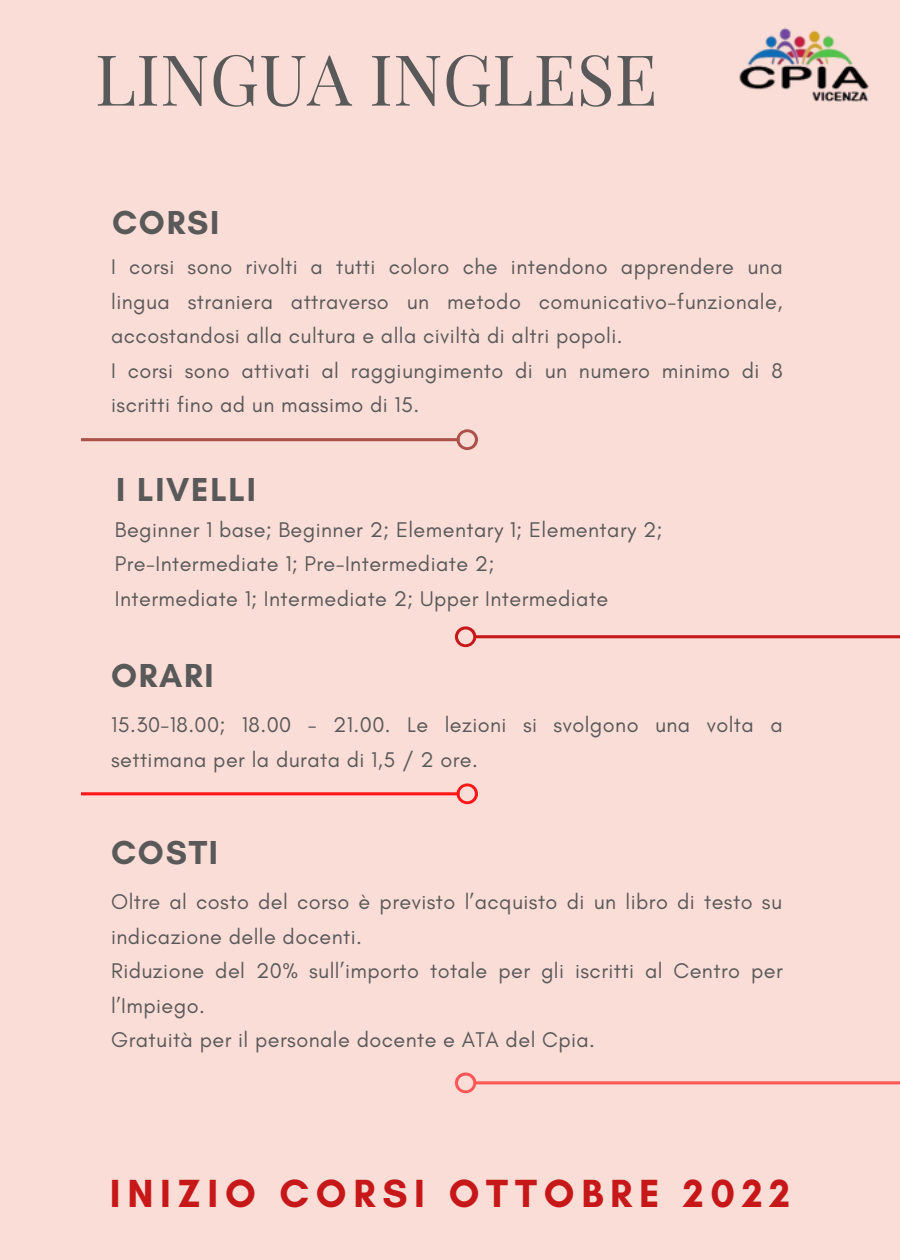
<style>
.page{position:relative;width:900px;height:1260px;background:#fbddd7}
.page>*{position:absolute;margin:0;border:0;box-sizing:border-box;transform-origin:0 0}
.t1{font:70.5px "Playfair Display";color:#595959}
.t2{font:700 40px "Glacial Indifference";letter-spacing:.17em;color:#c61719}
.t3{font:700 33.75px "Glacial Indifference";letter-spacing:.05em;color:#595959}
.t4{font:21.75px/34.5px "Glacial Indifference";letter-spacing:.02em;color:#595959}
</style>
<div class="page">
<img style="left:739px;top:27px;width:130px;height:75px">
<svg style="left:81px;top:429px;width:397px;height:21px"></svg>
<svg style="left:455px;top:626px;width:445px;height:21px"></svg>
<svg style="left:81px;top:783px;width:397px;height:21px"></svg>
<svg style="left:455px;top:1073px;width:445px;height:20px"></svg>
<h1 class="t1" style="left:95px;top:29px;width:564px">LINGUA INGLESE</h1>
<h3 class="t3" style="left:112px;top:202px;width:109px">CORSI</h3>
<p class="t4" style="left:111px;top:249px;width:673px">I corsi sono rivolti a tutti coloro che intendono apprendere una lingua straniera attraverso un metodo comunicativo-funzionale, accostandosi alla cultura e alla civiltà di altri popoli.<br>I corsi sono attivati al raggiungimento di un numero minimo di 8 iscritti fino ad un massimo di 15.</p>
<h3 class="t3" style="left:116px;top:469px;width:141px">I LIVELLI</h3>
<p class="t4" style="left:115px;top:512px;width:549px">Beginner 1 base; Beginner 2; Elementary 1; Elementary 2;<br>Pre-Intermediate 1; Pre-Intermediate 2;<br>Intermediate 1; Intermediate 2; Upper Intermediate</p>
<h3 class="t3" style="left:111px;top:655px;width:104px">ORARI</h3>
<p class="t4" style="left:111px;top:707px;width:673px">15.30-18.00; 18.00 - 21.00. Le lezioni si svolgono una volta a settimana per la durata di 1,5 / 2 ore.</p>
<h3 class="t3" style="left:111px;top:832px;width:108px">COSTI</h3>
<p class="t4" style="left:111px;top:884px;width:673px">Oltre al costo del corso è previsto l’acquisto di un libro di testo su indicazione delle docenti.<br>Riduzione del 20% sull’importo totale per gli iscritti al Centro per l’Impiego.<br>Gratuità per il personale docente e ATA del Cpia.</p>
<h2 class="t2" style="left:110px;top:1169px;width:682px">INIZIO CORSI OTTOBRE 2022</h2>
</div>
